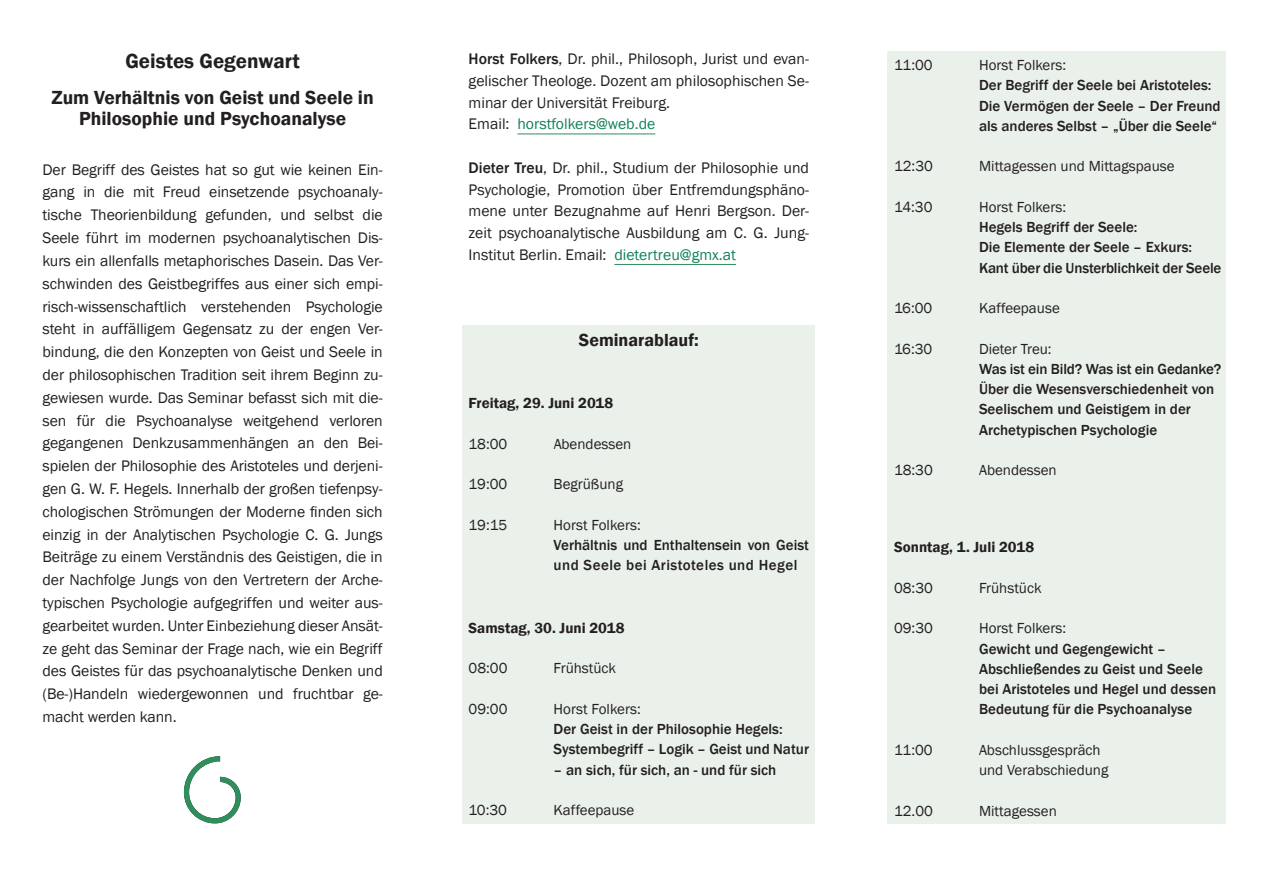
<style>
.page{position:relative;width:1263px;height:893px;background:#fff}
.page>*{position:absolute;margin:0;border:0;box-sizing:border-box;transform-origin:0 0}
.t1{font:600 21px "Franklin Gothic";color:#231f20}
.t2{font:600 19.5px/21px "Franklin Gothic";color:#231f20;text-align:center}
.t3{font:600 18px "Franklin Gothic";color:#231f20}
.t4{font:15.75px/22.8px "Franklin Gothic";color:#231f20;text-align:justify}
.t5{font:500 15px/20.2px "Franklin Gothic";color:#231f20}
.t6{font:15px/20.2px "Franklin Gothic";color:#231f20}
.t7{font:600 15px "Franklin Gothic";color:#231f20}
.s1{font-weight:500}
.s2{color:#108355}
</style>
<div class="page">
<div style="left:888px;top:51px;width:338px;height:772px;background:#eaf0ea"></div>
<div style="left:462px;top:325px;width:353px;height:499px;background:#eaf0ea"></div>
<hr style="left:517px;top:134px;width:138px;height:1px;background:#308e5c">
<hr style="left:614px;top:264px;width:122px;height:1px;background:#308e5c">
<svg style="left:184px;top:756px;width:57px;height:67px"></svg>
<h1 class="t1" style="left:125px;top:48px;width:176px">Geistes Gegenwart</h1>
<p class="t2" style="left:51px;top:87px;width:324px">Zum Verhältnis von Geist und Seele in<br>Philosophie und Psychoanalyse</p>
<p class="t4" style="left:43px;top:158px;width:342px">Der Begriff des Geistes hat so gut wie keinen Ein&shy;gang in die mit Freud einsetzende psychoanaly&shy;tische Theorienbildung gefunden, und selbst die Seele führt im modernen psychoanalytischen Dis&shy;kurs ein allenfalls metaphorisches Dasein. Das Ver&shy;schwinden des Geistbegriffes aus einer sich empi&shy;risch-wissenschaftlich verstehenden Psychologie steht in auffälligem Gegensatz zu der engen Ver&shy;bindung, die den Konzepten von Geist und Seele in der philosophischen Tradition seit ihrem Beginn zu&shy;gewiesen wurde. Das Seminar befasst sich mit die&shy;sen für die Psychoanalyse weitgehend verloren gegangenen Denkzusammenhängen an den Bei&shy;spielen der Philosophie des Aristoteles und derjeni&shy;gen G. W. F. Hegels. Innerhalb der großen tiefenpsy&shy;chologischen Strömungen der Moderne finden sich einzig in der Analytischen Psychologie C. G. Jungs Beiträge zu einem Verständnis des Geistigen, die in der Nachfolge Jungs von den Vertretern der Arche&shy;typischen Psychologie aufgegriffen und weiter aus&shy;gearbeitet wurden. Unter Einbeziehung dieser Ansät&shy;ze geht das Seminar der Frage nach, wie ein Begriff des Geistes für das psychoanalytische Denken und (Be-)Handeln wiedergewonnen und fruchtbar ge&shy;macht werden kann.</p>
<p class="t4" style="left:469px;top:48px;width:342px;line-height:21.8px;text-align:left"><span class="s1">Horst Folkers</span>, Dr. phil., Philosoph, Jurist und evan&shy;gelischer Theologe. Dozent am philosophischen Se&shy;minar der Universität Freiburg.<br>Email: <span class="s2">horstfolkers@web.de</span></p>
<p class="t4" style="left:469px;top:157px;width:342px;line-height:21.8px"><span class="s1">Dieter Treu</span>, Dr. phil., Studium der Philosophie und Psychologie, Promotion über Entfremdungsphäno&shy;mene unter Bezugnahme auf Henri Bergson. Der&shy;zeit psychoanalytische Ausbildung am C. G. Jung-Institut Berlin. Email: <span class="s2">dietertreu@gmx.at</span></p>
<p class="t3" style="left:579px;top:329px;width:121px">Seminarablauf:</p>
<p class="t7" style="left:469px;top:394px;width:146px">Freitag, 29. Juni 2018</p>
<p class="t6" style="left:469px;top:434px;width:40px">18:00</p>
<p class="t6" style="left:554px;top:434px;width:79px">Abendessen</p>
<p class="t6" style="left:469px;top:475px;width:40px">19:00</p>
<p class="t6" style="left:554px;top:475px;width:71px">Begrüßung</p>
<p class="t6" style="left:469px;top:515px;width:40px">19:15</p>
<p class="t6" style="left:554px;top:515px;width:89px">Horst Folkers:</p>
<p class="t5" style="left:554px;top:535px;width:257px">Verhältnis und Enthaltensein von Geist und Seele bei Aristoteles und Hegel</p>
<p class="t7" style="left:469px;top:618px;width:158px">Samstag, 30. Juni 2018</p>
<p class="t6" style="left:469px;top:658px;width:40px">08:00</p>
<p class="t6" style="left:554px;top:658px;width:64px">Frühstück</p>
<p class="t6" style="left:469px;top:699px;width:40px">09:00</p>
<p class="t6" style="left:554px;top:699px;width:89px">Horst Folkers:</p>
<p class="t5" style="left:554px;top:719px;width:257px">Der Geist in der Philosophie Hegels:<br>Systembegriff – Logik – Geist und Natur</p>
<p class="t5" style="left:554px;top:759px;width:224px">– an sich, für sich, an - und für sich</p>
<p class="t6" style="left:469px;top:800px;width:40px">10:30</p>
<p class="t6" style="left:554px;top:800px;width:82px">Kaffeepause</p>
<p class="t6" style="left:894px;top:55px;width:40px">11:00</p>
<p class="t6" style="left:979px;top:55px;width:89px">Horst Folkers:</p>
<p class="t5" style="left:979px;top:75px;width:243px">Der Begriff der Seele bei Aristoteles:<br>Die Vermögen der Seele – Der Freund als anderes Selbst – „Über die Seele“</p>
<p class="t6" style="left:894px;top:156px;width:40px">12:30</p>
<p class="t6" style="left:979px;top:156px;width:197px">Mittagessen und Mittagspause</p>
<p class="t6" style="left:894px;top:197px;width:40px">14:30</p>
<p class="t6" style="left:979px;top:197px;width:89px">Horst Folkers:</p>
<p class="t5" style="left:979px;top:217px;width:244px">Hegels Begriff der Seele:<br>Die Elemente der Seele – Exkurs:<br>Kant über die Unsterblichkeit der Seele</p>
<p class="t6" style="left:894px;top:298px;width:40px">16:00</p>
<p class="t6" style="left:979px;top:298px;width:82px">Kaffeepause</p>
<p class="t6" style="left:894px;top:339px;width:40px">16:30</p>
<p class="t6" style="left:979px;top:339px;width:74px">Dieter Treu:</p>
<p class="t5" style="left:979px;top:359px;width:244px">Was ist ein Bild? Was ist ein Gedanke?<br>Über die Wesensverschiedenheit von Seelischem und Geistigem in der Archetypischen Psychologie</p>
<p class="t6" style="left:894px;top:460px;width:40px">18:30</p>
<p class="t6" style="left:979px;top:460px;width:79px">Abendessen</p>
<p class="t7" style="left:894px;top:538px;width:142px">Sonntag, 1. Juli 2018</p>
<p class="t6" style="left:894px;top:578px;width:40px">08:30</p>
<p class="t6" style="left:979px;top:578px;width:64px">Frühstück</p>
<p class="t6" style="left:894px;top:618px;width:40px">09:30</p>
<p class="t6" style="left:979px;top:618px;width:89px">Horst Folkers:</p>
<p class="t5" style="left:979px;top:639px;width:239px">Gewicht und Gegengewicht –<br>Abschließendes zu Geist und Seele bei Aristoteles und Hegel und dessen<br>Bedeutung für die Psychoanalyse</p>
<p class="t6" style="left:894px;top:740px;width:40px">11:00</p>
<p class="t6" style="left:979px;top:740px;width:131px">Abschlussgespräch und Verabschiedung</p>
<p class="t6" style="left:894px;top:801px;width:40px">12.00</p>
<p class="t6" style="left:979px;top:801px;width:79px">Mittagessen</p>
</div>
